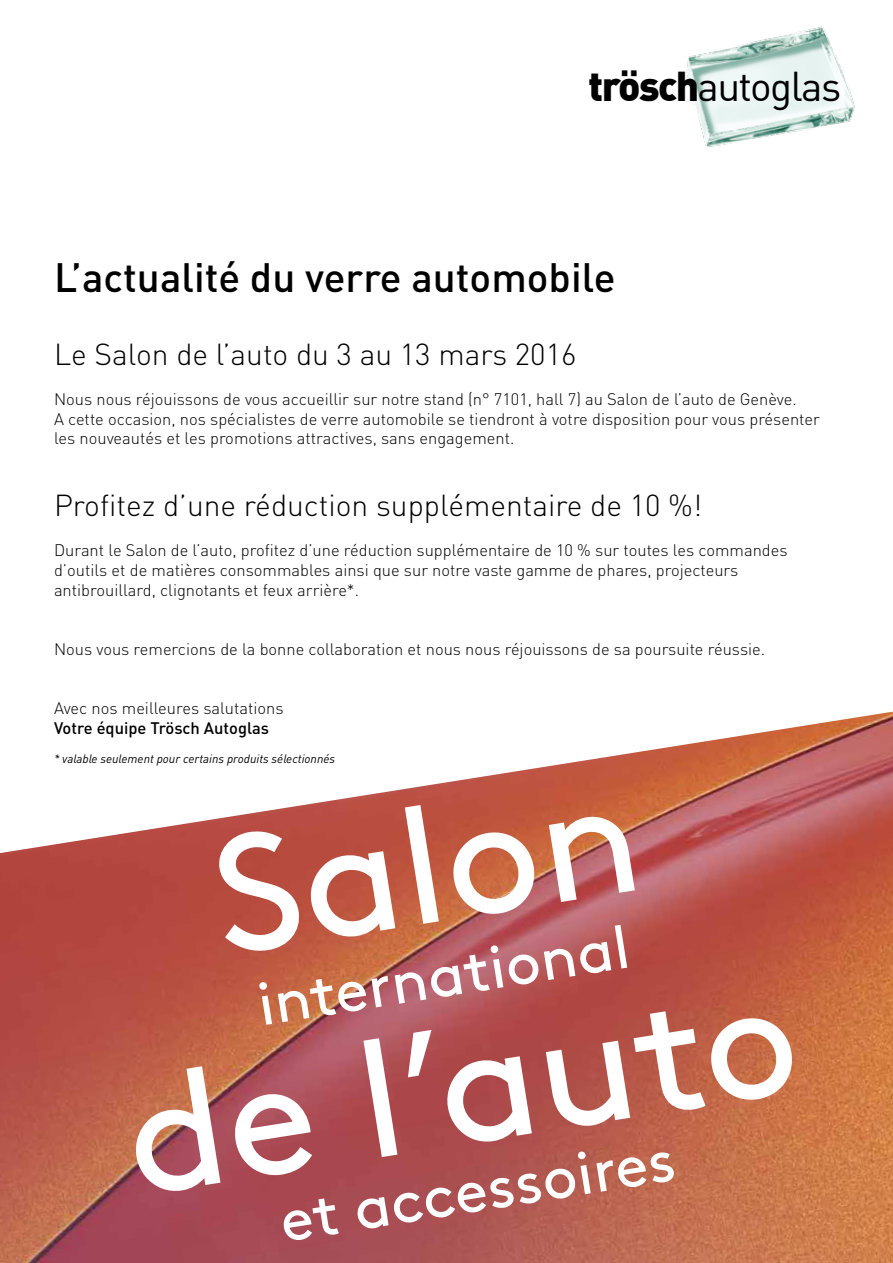
<style>
.page{position:relative;width:893px;height:1263px;background:#fff}
.page>*{position:absolute;margin:0;border:0;box-sizing:border-box;transform-origin:0 0}
.t1{font:165.9px/223.8px "Brown Std";color:#fff;text-align:center}
.t2{font:61.05px "Brown Std";color:#fff}
.t3{font:40.8px "DIN";letter-spacing:-.04em;color:#000}
.t4{font:500 40.5px "DIN Pro";color:#000}
.t5{font:300 30px "DIN Pro";color:#000}
.t6{font:300 16.5px/19.8px "DIN Pro";color:#000}
.t7{font:500 16.5px "DIN Pro";color:#000}
.t8{font:italic 12px "DIN Pro";color:#000}
.s1{font-weight:900}
</style>
<div class="page">
<img style="left:686px;top:26px;width:169px;height:121px">
<img style="left:0;top:712px;width:893px;height:551px">
<h3 class="t3" style="left:589px;top:61px;width:254px"><span class="s1">trösch</span>autoglas</h3>
<h3 class="t4" style="left:54px;top:245px;width:563px">L’actualité du verre automobile</h3>
<h3 class="t5" style="left:54px;top:331px;width:524px">Le Salon de l’auto du 3 au 13 mars 2016</h3>
<p class="t6" style="left:54px;top:387px;width:767px">Nous nous réjouissons de vous accueillir sur notre stand (n° 7101, hall 7) au Salon de l’auto de Genève.<br>A cette occasion, nos spécialistes de verre automobile se tiendront à votre disposition pour vous présenter les nouveautés et les promotions attractives, sans engagement.</p>
<h3 class="t5" style="left:54px;top:482px;width:650px">Profitez d’une réduction supplémentaire de 10 %!</h3>
<p class="t6" style="left:54px;top:539px;width:735px">Durant le Salon de l’auto, profitez d’une réduction supplémentaire de 10 % sur toutes les commandes d’outils et de matières consommables ainsi que sur notre vaste gamme de phares, projecteurs antibrouillard, clignotants et feux arrière*.</p>
<p class="t6" style="left:54px;top:638px;width:713px">Nous vous remercions de la bonne collaboration et nous nous réjouissons de sa poursuite réussie.</p>
<p class="t6" style="left:54px;top:697px;width:231px">Avec nos meilleures salutations</p>
<p class="t7" style="left:54px;top:715px;width:217px">Votre équipe Trösch Autoglas</p>
<p class="t8" style="left:54px;top:749px;width:283px">* valable seulement pour certains produits sélectionnés</p>
<h1 class="t1" style="left:74px;top:809px;width:679px;rotate:-9deg">Salon<br>de l’auto</h1>
<h2 class="t2" style="left:252px;top:969px;width:377px;rotate:-9deg">international</h2>
<h2 class="t2" style="left:275px;top:1186px;width:401px;rotate:-9deg">et accessoires</h2>
</div>
